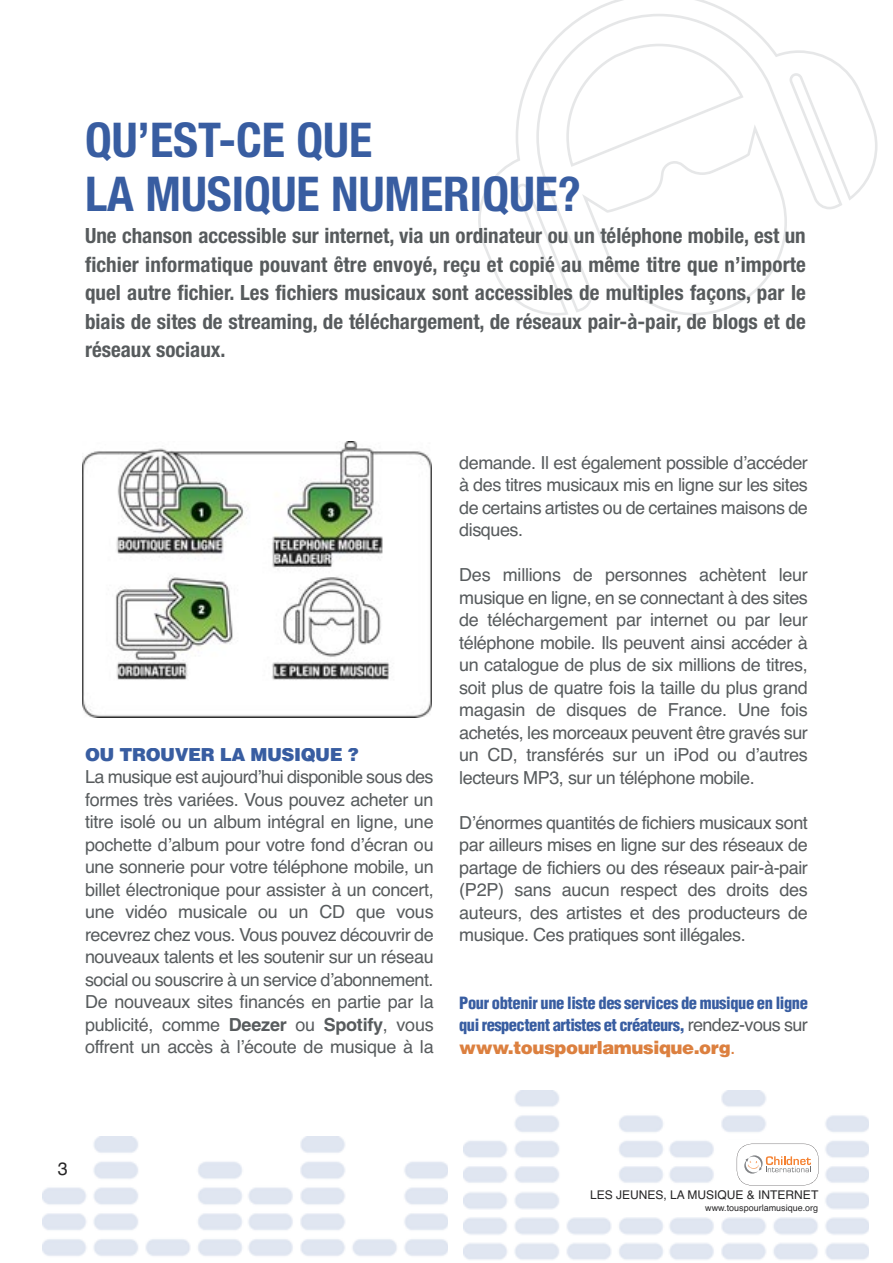
<style>
.page{position:relative;width:893px;height:1263px;background:#fff}
.page>*{position:absolute;margin:0;border:0;box-sizing:border-box;transform-origin:0 0}
.t1{font:700 condensed 48px/54px "Helvetica Neue";color:#385da1}
.t2{font:700 condensed 21px/28.5px "Helvetica Neue";color:#575b5d;text-align:justify}
.t3{font:18px/22.5px "Helvetica";letter-spacing:-.025em;color:#575b5d;text-align:justify}
.t4{font:900 18px "Helvetica";letter-spacing:-.025em;color:#dc803f}
.t5{font:900 18px "Helvetica";letter-spacing:-.025em;color:#385da1}
.t6{font:18px "Helvetica";color:#272627}
.t7{font:900 condensed 16.5px/22.5px "Helvetica";letter-spacing:-.025em;color:#385da1}
.t8{font:12px "Helvetica";color:#272627}
.t9{font:9px "Helvetica";color:#272627}
.s1{font-weight:700}
.s2{font-weight:400;font-stretch:normal;font-size:18px;color:#575b5d}
.s3{font-weight:400;font-size:19.5px}
</style>
<div class="page">
<svg style="left:478px;top:0;width:399px;height:315px"></svg>
<img style="left:42px;top:1136px;width:406px;height:120px">
<img style="left:463px;top:1090px;width:406px;height:170px">
<div style="left:720px;top:1140px;width:102px;height:49px;background:#fff"></div>
<svg style="left:737px;top:1144px;width:81px;height:41px"></svg>
<div style="left:566px;top:1186px;width:252px;height:31px;background:#fff"></div>
<img style="left:82px;top:441px;width:350px;height:276px">
<h1 class="t1" style="left:85px;top:117px;width:497px">QU’EST-CE QUE<br>LA MUSIQUE NUMERIQUE?</h1>
<p class="t2" style="left:85px;top:223px;width:722px">Une chanson accessible sur internet, via un ordinateur ou un téléphone mobile, est un fichier informatique pouvant être envoyé, reçu et copié au même titre que n’importe quel autre fichier. Les fichiers musicaux sont accessibles de multiples façons, par le biais de sites de streaming, de téléchargement, de réseaux pair-à-pair, de blogs et de réseaux sociaux.</p>
<p class="t5" style="left:85px;top:748px;width:275px">OÙ TROUVER LA MUSIQUE ?</p>
<p class="t3" style="left:85px;top:767px;width:350px">La musique est aujourdʼhui disponible sous des formes très variées. Vous pouvez acheter un titre isolé ou un album intégral en ligne, une pochette dʼalbum pour votre fond dʼécran ou une sonnerie pour votre téléphone mobile, un billet électronique pour assister à un concert, une vidéo musicale ou un CD que vous recevrez chez vous. Vous pouvez découvrir de nouveaux talents et les soutenir sur un réseau social ou souscrire à un service dʼabonnement.<br>De nouveaux sites financés en partie par la publicité, comme <span class="s1">Deezer</span> ou <span class="s1">Spotify</span>, vous offrent un accès à lʼécoute de musique à la</p>
<p class="t3" style="left:459px;top:453px;width:350px">demande. Il est également possible dʼaccéder à des titres musicaux mis en ligne sur les sites de certains artistes ou de certaines maisons de disques.</p>
<p class="t3" style="left:459px;top:565px;width:350px">Des millions de personnes achètent leur musique en ligne, en se connectant à des sites de téléchargement par internet ou par leur téléphone mobile. Ils peuvent ainsi accéder à un catalogue de plus de six millions de titres, soit plus de quatre fois la taille du plus grand magasin de disques de France. Une fois achetés, les morceaux peuvent être gravés sur un CD, transférés sur un iPod ou dʼautres lecteurs MP3, sur un téléphone mobile.</p>
<p class="t3" style="left:459px;top:813px;width:350px">Dʼénormes quantités de fichiers musicaux sont par ailleurs mises en ligne sur des réseaux de partage de fichiers ou des réseaux pair-à-pair (P2P) sans aucun respect des droits des auteurs, des artistes et des producteurs de musique. Ces pratiques sont illégales.</p>
<p class="t7" style="left:459px;top:993px;width:350px">Pour obtenir une liste des services de musique en ligne qui respectent artistes et créateurs, <span class="s2">rendez-vous sur</span></p>
<p class="t4" style="left:459px;top:1041px;width:278px">www.touspourlamusique.org<span class="s3">.</span></p>
<p class="t6" style="left:58px;top:1162px;width:12px">3</p>
<p class="t8" style="left:590px;top:1190px;width:230px">LES JEUNES, LA MUSIQUE &amp; INTERNET</p>
<p class="t9" style="left:705px;top:1205px;width:115px">www.touspourlamusique.org</p>
</div>
